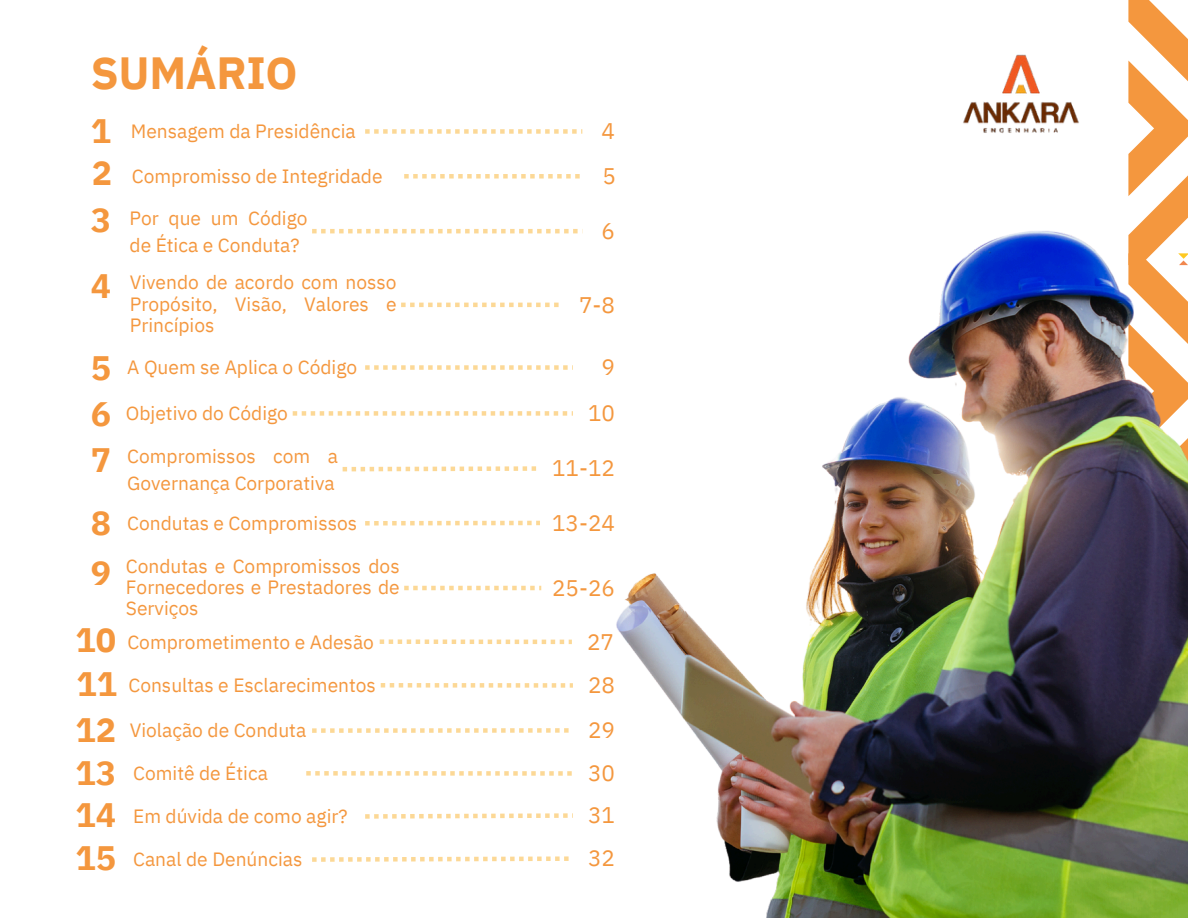
<style>
.page{position:relative;width:1188px;height:918px;background:#fff}
.page>*{position:absolute;margin:0;border:0;box-sizing:border-box;transform-origin:0 0}
.t1{font:700 45px "IBM Plex Sans";letter-spacing:-.01em;color:#f4973e}
.t2{font:700 33.9px "IBM Plex Sans";color:#f4973e}
.t3{font:22.5px "IBM Plex Sans";color:#f4973e}
.t4{font:19.2px/21.3px "IBM Plex Sans";color:#f4973e}
</style>
<div class="page">
<svg style="left:1128px;top:0;width:60px;height:53px;fill:#f4973e"></svg>
<img style="left:616px;top:53px;width:572px;height:865px">
<svg style="left:365px;top:365px;width:208px;height:5px"></svg>
<svg style="left:343px;top:466px;width:193px;height:5px"></svg>
<svg style="left:365px;top:521px;width:175px;height:5px"></svg>
<svg style="left:404px;top:586px;width:137px;height:4px"></svg>
<svg style="left:312px;top:728px;width:257px;height:5px"></svg>
<svg style="left:365px;top:129px;width:217px;height:5px"></svg>
<svg style="left:312px;top:229px;width:271px;height:4px"></svg>
<svg style="left:401px;top:303px;width:158px;height:4px"></svg>
<svg style="left:306px;top:771px;width:266px;height:5px"></svg>
<img style="left:957px;top:53px;width:129px;height:87px">
<svg style="left:293px;top:411px;width:280px;height:5px"></svg>
<svg style="left:381px;top:683px;width:192px;height:5px"></svg>
<svg style="left:365px;top:813px;width:208px;height:6px"></svg>
<svg style="left:312px;top:856px;width:257px;height:6px"></svg>
<svg style="left:380px;top:639px;width:192px;height:5px"></svg>
<svg style="left:404px;top:174px;width:176px;height:5px"></svg>
<h2 class="t1" style="left:91px;top:43px;width:208px">SUMÁRIO</h2>
<h2 class="t2" style="left:91px;top:108px;width:22px">1</h2>
<p class="t4" style="left:131px;top:121px;width:226px">Mensagem da Presidência</p>
<p class="t3" style="left:602px;top:116px;width:15px">4</p>
<p class="t2" style="left:92px;top:150px;width:22px">2</p>
<p class="t4" style="left:132px;top:165px;width:252px">Compromisso de Integridade</p>
<p class="t3" style="left:603px;top:161px;width:15px">5</p>
<p class="t2" style="left:91px;top:198px;width:22px">3</p>
<p class="t2" style="left:91px;top:264px;width:22px">4</p>
<p class="t2" style="left:91px;top:345px;width:22px">5</p>
<p class="t4" style="left:130px;top:204px;width:180px;line-height:27px">Por que um Código de Ética e Conduta?</p>
<p class="t4" style="left:130px;top:272px;width:268px;text-align:justify">Vivendo de acordo com nosso Propósito, Visão, Valores e Princípios</p>
<h1 class="t4" style="left:127px;top:357px;width:232px">A Quem se Aplica o Código</h1>
<p class="t3" style="left:602px;top:216px;width:15px">6</p>
<h2 class="t3" style="left:579px;top:290px;width:37px">7-8</h2>
<p class="t3" style="left:602px;top:352px;width:15px">9</p>
<p class="t2" style="left:91px;top:391px;width:22px">6</p>
<p class="t4" style="left:126px;top:403px;width:164px">Objetivo do Código</p>
<p class="t3" style="left:588px;top:398px;width:28px">10</p>
<p class="t2" style="left:91px;top:437px;width:22px">7</p>
<p class="t2" style="left:91px;top:501px;width:22px">8</p>
<p class="t2" style="left:91px;top:550px;width:22px">9</p>
<p class="t4" style="left:127px;top:442px;width:212px;line-height:27px">Compromissos com a<br>Governança Corporativa</p>
<p class="t4" style="left:127px;top:512px;width:232px">Condutas e Compromissos</p>
<p class="t4" style="left:126px;top:555px;width:275px;text-align:justify">Condutas e Compromissos dos Fornecedores e Prestadores de Serviços</p>
<p class="t3" style="left:552px;top:453px;width:64px">11-12</p>
<p class="t3" style="left:552px;top:508px;width:64px">13-24</p>
<p class="t3" style="left:552px;top:573px;width:64px">25-26</p>
<p class="t2" style="left:76px;top:617px;width:42px">10</p>
<p class="t4" style="left:127px;top:631px;width:248px">Comprometimento e Adesão</p>
<p class="t3" style="left:587px;top:627px;width:28px">27</p>
<p class="t2" style="left:77px;top:661px;width:42px">11</p>
<p class="t4" style="left:128px;top:674px;width:249px">Consultas e Esclarecimentos</p>
<p class="t3" style="left:588px;top:670px;width:28px">28</p>
<p class="t2" style="left:76px;top:707px;width:42px">12</p>
<p class="t4" style="left:130px;top:719px;width:178px">Violação de Conduta</p>
<p class="t3" style="left:588px;top:715px;width:28px">29</p>
<p class="t2" style="left:76px;top:750px;width:42px">13</p>
<p class="t3" style="left:588px;top:758px;width:28px">30</p>
<p class="t4" style="left:133px;top:762px;width:136px">Comitê de Ética</p>
<p class="t2" style="left:76px;top:792px;width:42px">14</p>
<p class="t4" style="left:133px;top:805px;width:216px">Em dúvida de como agir?</p>
<p class="t3" style="left:588px;top:800px;width:28px">31</p>
<p class="t2" style="left:76px;top:835px;width:42px">15</p>
<p class="t4" style="left:133px;top:848px;width:171px">Canal de Denúncias</p>
<p class="t3" style="left:588px;top:843px;width:28px">32</p>
</div>
